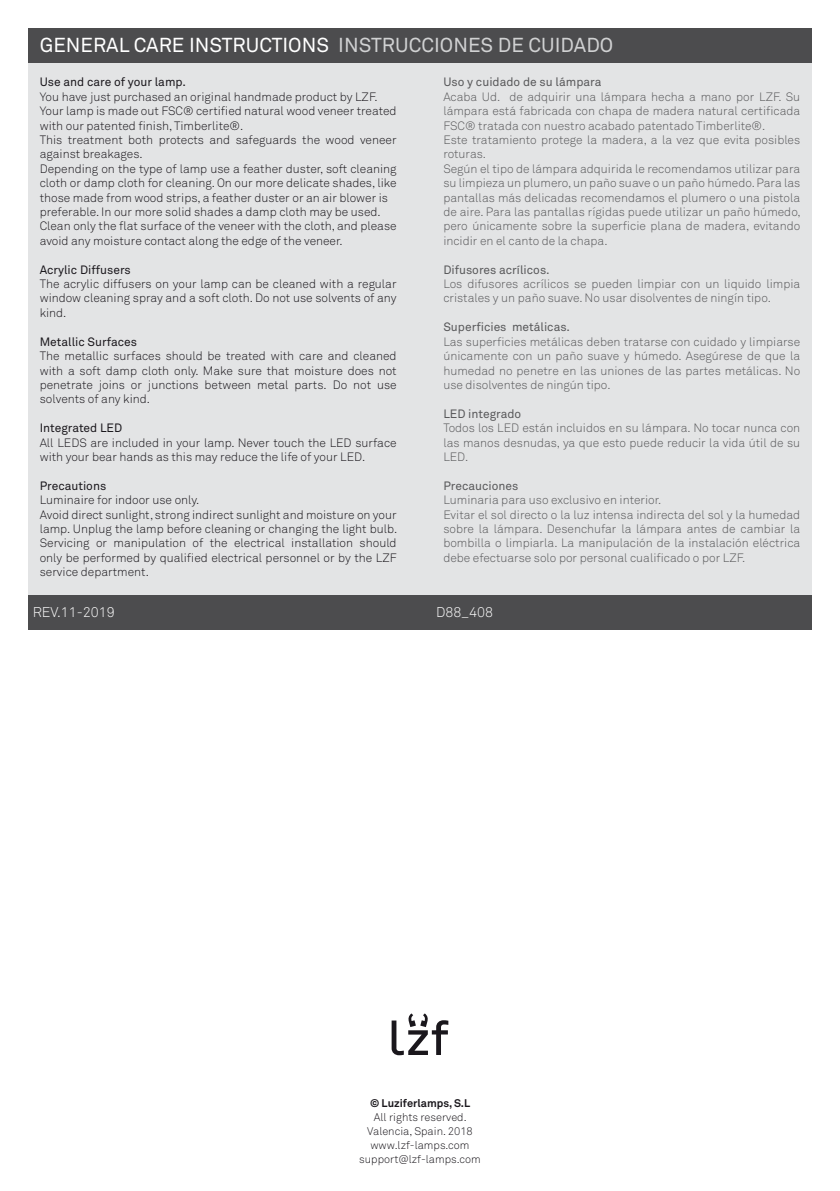
<style>
.page{position:relative;width:840px;height:1191px;background:#fff}
.page>*{position:absolute;margin:0;border:0;box-sizing:border-box;transform-origin:0 0}
.t1{font:20px "Akkurat Pro";color:#fff}
.t2{font:300 14px "Akkurat Pro";color:#fff}
.t3{font:300 12px/14.4px "Akkurat";color:#1a171c}
.t4{font:300 12px/14.4px "Akkurat";color:#58585a}
.t5{font:12px "Akkurat";color:#58585a}
.t6{font:12px "Akkurat";color:#1a171c}
.t7{font:300 11px/14px "Akkurat";color:#1a171c;text-align:center}
.t8{font:700 11px "Akkurat";color:#1a171c}
.s1{color:#d0d1d2}
</style>
<div class="page">
<div style="left:28px;top:28px;width:783px;height:567px;background:#e3e4e5"></div>
<div style="left:28px;top:28px;width:783px;height:34px;background:#4c4c4e"></div>
<div style="left:28px;top:595px;width:783px;height:34px;background:#4c4c4e"></div>
<svg style="left:391px;top:1013px;width:57px;height:42px"></svg>
<h1 class="t1" style="left:40px;top:34px;width:574px">GENERAL CARE INSTRUCTIONS <span class="s1">INSTRUCCIONES DE CUIDADO</span></h1>
<p class="t6" style="left:40px;top:75px;width:148px">Use and care of your lamp.</p>
<p class="t3" style="left:40px;top:89px;width:358px">You have just purchased an original handmade product by LZF.<br>Your lamp is made out FSC® certified natural wood veneer treated with our patented finish, Timberlite®.<br>This treatment both protects and safeguards the wood veneer against breakages.<br>Depending on the type of lamp use a feather duster, soft cleaning cloth or damp cloth for cleaning. On our more delicate shades, like those made from wood strips, a feather duster or an air blower is preferable. In our more solid shades a damp cloth may be used.<br>Clean only the flat surface of the veneer with the cloth, and please avoid any moisture contact along the edge of the veneer.</p>
<p class="t6" style="left:40px;top:262px;width:92px">Acrylic Diffusers</p>
<p class="t3" style="left:40px;top:276px;width:358px;text-align:justify">The acrylic diffusers on your lamp can be cleaned with a regular window cleaning spray and a soft cloth. Do not use solvents of any kind.</p>
<p class="t6" style="left:40px;top:334px;width:99px">Metallic Surfaces</p>
<p class="t3" style="left:40px;top:348px;width:358px;text-align:justify">The metallic surfaces should be treated with care and cleaned with a soft damp cloth only. Make sure that moisture does not penetrate joins or junctions between metal parts. Do not use solvents of any kind.</p>
<p class="t6" style="left:40px;top:420px;width:84px">Integrated LED</p>
<p class="t3" style="left:40px;top:435px;width:358px">All LEDS are included in your lamp. Never touch the LED surface with your bear hands as this may reduce the life of your LED.</p>
<p class="t6" style="left:40px;top:478px;width:68px">Precautions</p>
<p class="t3" style="left:40px;top:492px;width:359px">Luminaire for indoor use only.<br>Avoid direct sunlight, strong indirect sunlight and moisture on your lamp. Unplug the lamp before cleaning or changing the light bulb.<br>Servicing or manipulation of the electrical installation should only be performed by qualified electrical personnel or by the LZF service department.</p>
<p class="t5" style="left:443px;top:75px;width:159px">Uso y cuidado de su lámpara</p>
<p class="t4" style="left:443px;top:89px;width:359px">Acaba Ud. de adquirir una lámpara hecha a mano por LZF. Su lámpara está fabricada con chapa de madera natural certificada FSC® tratada con nuestro acabado patentado Timberlite®.<br>Este tratamiento protege la madera, a la vez que evita posibles roturas.<br>Según el tipo de lámpara adquirida le recomendamos utilizar para su limpieza un plumero, un paño suave o un paño húmedo. Para las pantallas más delicadas recomendamos el plumero o una pistola de aire. Para las pantallas rígidas puede utilizar un paño húmedo, pero únicamente sobre la superficie plana de madera, evitando incidir en el canto de la chapa.</p>
<p class="t5" style="left:443px;top:262px;width:108px">Difusores acrílicos.</p>
<p class="t4" style="left:443px;top:276px;width:358px">Los difusores acrílicos se pueden limpiar con un liquido limpia cristales y un paño suave. No usar disolventes de ningín tipo.</p>
<p class="t5" style="left:443px;top:319px;width:128px">Superficies metálicas.</p>
<p class="t4" style="left:443px;top:334px;width:358px;text-align:justify">Las superficies metálicas deben tratarse con cuidado y limpiarse únicamente con un paño suave y húmedo. Asegúrese de que la humedad no penetre en las uniones de las partes metálicas. No use disolventes de ningún tipo.</p>
<p class="t5" style="left:443px;top:406px;width:79px">LED integrado</p>
<p class="t4" style="left:443px;top:420px;width:358px;text-align:justify">Todos los LED están incluidos en su lámpara. No tocar nunca con las manos desnudas, ya que esto puede reducir la vida útil de su LED.</p>
<p class="t5" style="left:443px;top:478px;width:76px">Precauciones</p>
<p class="t4" style="left:443px;top:492px;width:358px">Luminaria para uso exclusivo en interior.<br>Evitar el sol directo o la luz intensa indirecta del sol y la humedad sobre la lámpara. Desenchufar la lámpara antes de cambiar la bombilla o limpiarla. La manipulación de la instalación eléctrica debe efectuarse solo por personal cualificado o por LZF.</p>
<p class="t2" style="left:33px;top:603px;width:84px">REV.11-2019</p>
<p class="t2" style="left:436px;top:603px;width:58px">D88_408</p>
<p class="t8" style="left:370px;top:1095px;width:102px">© Luziferlamps, S.L</p>
<p class="t7" style="left:359px;top:1109px;width:123px">All rights reserved.<br>Valencia, Spain. 2018 www.lzf-lamps.com support@lzf-lamps.com</p>
</div>
